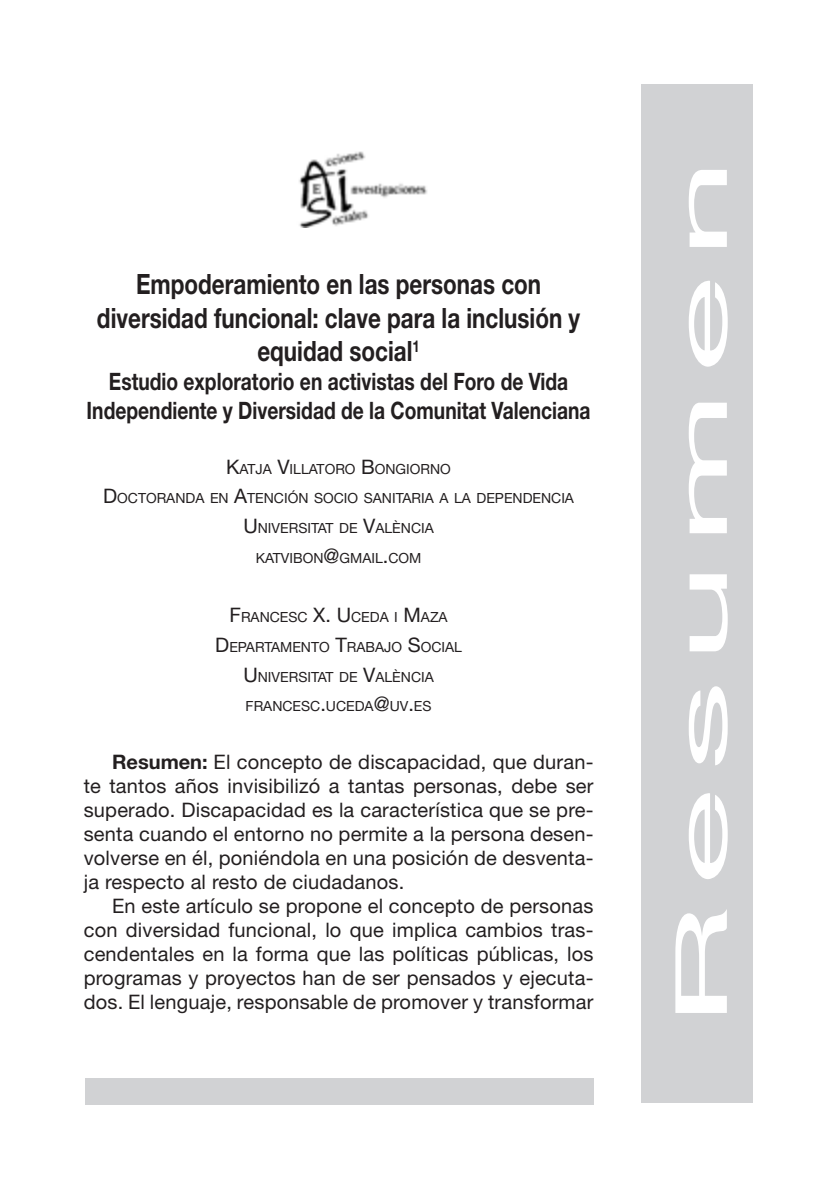
<style>
.page{position:relative;width:840px;height:1191px;background:#fff}
.page>*{position:absolute;margin:0;border:0;box-sizing:border-box;transform-origin:0 0}
.t1{font:72px "Helvetica Neue";letter-spacing:.1em;color:#fff;scale:2.5 1}
.t2{font:700 28px/33.6px "Helvetica Neue";color:#231f20;text-align:center;scale:.8 1}
.t3{font:700 24px/28.8px "Helvetica Neue";color:#231f20;text-align:center;scale:.8 1}
.t4{font:20px/24px "Helvetica Neue";letter-spacing:.01em;color:#231f20;text-align:justify}
.t5{font:14px/29.6px "Helvetica Neue";color:#231f20;text-align:center}
.s1{font-size:20px}
.s2{font-weight:700}
</style>
<div class="page">
<div style="left:641px;top:84px;width:111px;height:1019px;background:#d1d2d4"></div>
<div style="left:85px;top:1078px;width:508px;height:26px;background:#d1d2d4"></div>
<img style="left:299px;top:151px;width:128px;height:77px">
<h2 class="t2" style="left:97px;top:267px;width:605px">Empoderamiento en las personas con diversidad funcional: clave para la inclusión y equidad social<sup>1</sup></h2>
<p class="t3" style="left:87px;top:367px;width:631px">Estudio exploratorio en activistas del Foro de Vida<br>Independiente y Diversidad de la Comunitat Valenciana</p>
<p class="t5" style="left:226px;top:454px;width:226px"><span class="s1">K</span>ATJA <span class="s1">V</span>I LLATORO <span class="s1">B</span>ONGIORNO</p>
<p class="t5" style="left:103px;top:483px;width:74px"><span class="s1">D</span>OCTORANDA</p>
<p class="t5" style="left:210px;top:483px;width:163px">EN <span class="s1">A</span>TENCIÓN SOCIO SANI</p>
<p class="t5" style="left:395px;top:483px;width:173px">TARIA A LA DEPENDENCIA</p>
<p class="t5" style="left:243px;top:513px;width:185px"><span class="s1">U</span>NIVERSITAT DE <span class="s1">V</span>ALÈNCIA</p>
<p class="t5" style="left:256px;top:543px;width:167px">KATVI BON<span class="s1">@</span>GMAI L<span class="s1">.</span>COM</p>
<p class="t5" style="left:215px;top:602px;width:248px"><span class="s1">F</span>RANCESC <span class="s1">X. U</span>CEDA I <span class="s1">M</span>AZA<br><span class="s1">D</span>EPARTAMENTO <span class="s1">T</span>RABAJO <span class="s1">S</span>OCIAL<br><span class="s1">U</span>NIVERSITAT DE <span class="s1">V</span>ALÈNCIA<br>FRANCESC<span class="s1">.</span>UCEDA<span class="s1">@</span>UV<span class="s1">.</span>ES</p>
<p class="t4" style="left:84px;top:749px;width:511px;text-indent:28px"><span class="s2">Resumen:</span> El concepto de discapacidad, que duran&shy;te tantos años invisibilizó a tantas personas, debe ser superado. Discapacidad es la característica que se pre&shy;senta cuando el entorno no permite a la persona desen&shy;volverse en él, poniéndola en una posición de desventa&shy;ja respecto al resto de ciudadanos.</p>
<p class="t4" style="left:84px;top:893px;width:511px;text-indent:28px">En este artículo se propone el concepto de personas con diversidad funcional, lo que implica cambios tras&shy;cendentales en la forma que las políticas públicas, los programas y proyectos han de ser pensados y ejecuta&shy;dos. El lenguaje, responsable de promover y transformar</p>
<h1 class="t1" style="left:658px;top:1027px;width:349px;rotate:-90deg">Resumen</h1>
</div>
